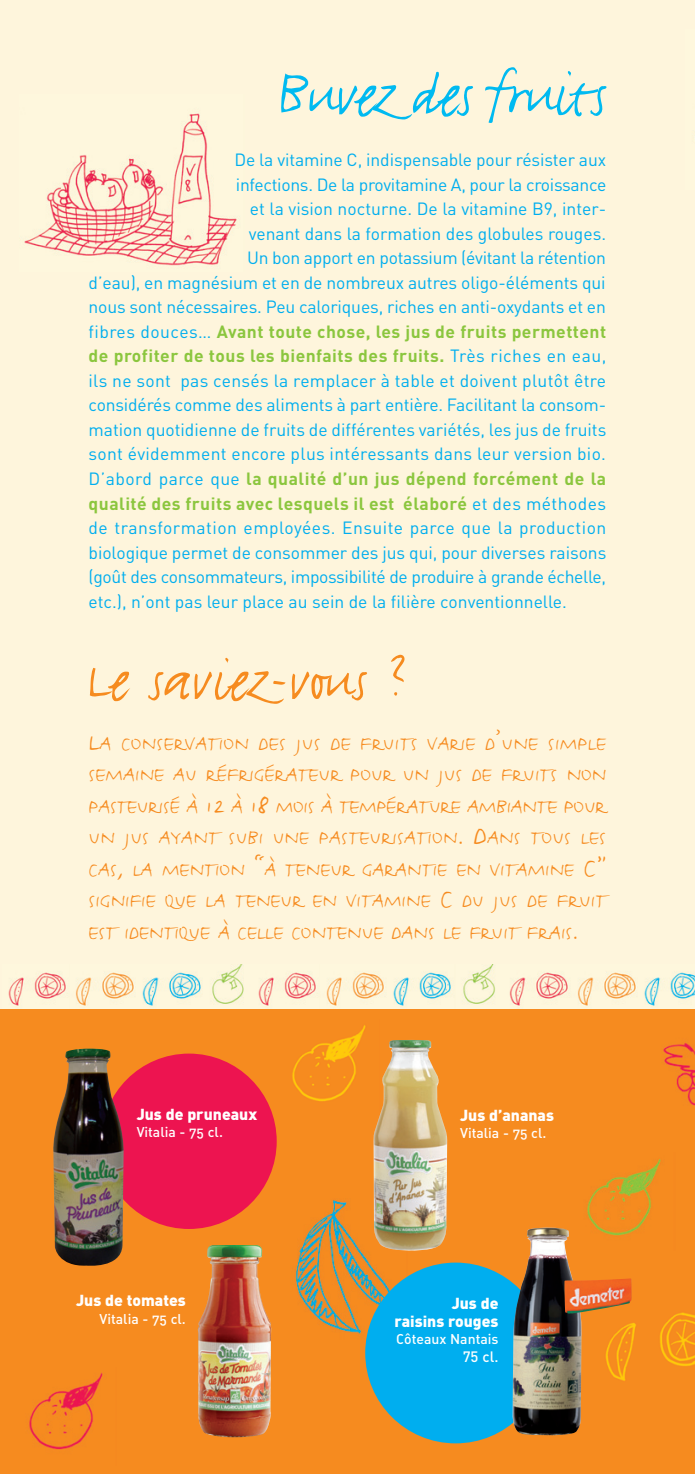
<style>
.page{position:relative;width:695px;height:1474px;background:#fff}
.page>*{position:absolute;margin:0;border:0;box-sizing:border-box;transform-origin:0 0}
.t1{font:70px "FF Justlefthand";letter-spacing:-.02em;color:#00baf1}
.t2{font:66.5px "FF Justlefthand";color:#f68b1f}
.t3{font:23.62px/31.5px "FF Justlefthand";color:#f68b1f;text-align:justify}
.t4{font:17.5px "DIN";letter-spacing:-.005em;color:#00aeef}
.t5{font:700 17.5px "DIN";letter-spacing:.025em;color:#8bc63e}
.t6{font:17.5px "DIN";letter-spacing:.02em;color:#00aeef}
.t7{font:17.5px "DIN";letter-spacing:.025em;color:#00aeef}
.t8{font:900 15.75px/17.5px "DIN";color:#fff;text-align:right}
.t9{font:500 14.88px "DIN";color:#fff}
.t10{font:14px "DIN Medium Alternate";color:#fff}
.s1{font-weight:400;color:#00aeef}
.s2{font-size:31.5px}
</style>
<div class="page">
<div style="left:0;top:1008px;width:694px;height:465px;background:#f68b1f"></div>
<img style="left:605px;top:1295px;width:89px;height:86px">
<img style="left:587px;top:1159px;width:74px;height:77px">
<img style="left:292px;top:1025px;width:74px;height:76px">
<img style="left:29px;top:1373px;width:74px;height:77px">
<img style="left:295px;top:1200px;width:95px;height:134px">
<div style="left:0;top:0;width:694px;height:1008px;background:#fef5dc"></div>
<img style="left:24px;top:113px;width:213px;height:153px">
<div style="left:101px;top:1053px;width:176px;height:175px;background:#ed1450;border-radius:50%"></div>
<img style="left:197px;top:1245px;width:74px;height:192px">
<img style="left:8px;top:972px;width:58px;height:34px">
<svg style="left:76px;top:972px;width:59px;height:34px"></svg>
<svg style="left:142px;top:972px;width:59px;height:34px"></svg>
<svg style="left:212px;top:964px;width:32px;height:40px"></svg>
<img style="left:463px;top:964px;width:32px;height:40px">
<img style="left:373px;top:1039px;width:74px;height:212px">
<div style="left:365px;top:1262px;width:181px;height:181px;background:#00aeef;border-radius:50%"></div>
<img style="left:512px;top:1227px;width:70px;height:209px">
<svg style="left:258px;top:972px;width:58px;height:34px"></svg>
<svg style="left:326px;top:972px;width:59px;height:34px"></svg>
<svg style="left:393px;top:972px;width:58px;height:34px"></svg>
<svg style="left:509px;top:972px;width:59px;height:34px"></svg>
<svg style="left:578px;top:972px;width:59px;height:34px"></svg>
<svg style="left:644px;top:972px;width:50px;height:34px"></svg>
<img style="left:663px;top:1043px;width:31px;height:63px">
<img style="left:53px;top:1048px;width:71px;height:218px">
<img style="left:564px;top:1278px;width:67px;height:35px">
<h1 class="t1" style="left:277px;top:47px;width:330px">Buvez des fruits</h1>
<p class="t4" style="left:234px;top:150px;width:373px">De la vitamine C, indispensable pour résister aux</p>
<p class="t4" style="left:236px;top:174px;width:372px">infections. De la provitamine A, pour la croissance</p>
<p class="t4" style="left:250px;top:199px;width:358px">et la vision nocturne. De la vitamine B9, inter-</p>
<p class="t4" style="left:249px;top:223px;width:359px">venant dans la formation des globules rouges.</p>
<p class="t4" style="left:247px;top:248px;width:360px">Un bon apport en potassium (évitant la rétention</p>
<p class="t4" style="left:88px;top:272px;width:518px">d’eau), en magnésium et en de nombreux autres oligo-éléments qui</p>
<p class="t4" style="left:88px;top:297px;width:519px">nous sont nécessaires. Peu caloriques, riches en anti-oxydants et en</p>
<p class="t5" style="left:88px;top:321px;width:519px"><span class="s1">fibres douces…</span> Avant toute chose, les jus de fruits permettent</p>
<p class="t5" style="left:88px;top:346px;width:519px">de profiter de tous les bienfaits des fruits. <span class="s1">Très riches en eau,</span></p>
<p class="t6" style="left:88px;top:370px;width:519px">ils ne sont pas censés la remplacer à table et doivent plutôt être</p>
<p class="t4" style="left:88px;top:395px;width:519px">considérés comme des aliments à part entière. Facilitant la consom-</p>
<p class="t4" style="left:88px;top:419px;width:519px">mation quotidienne de fruits de différentes variétés, les jus de fruits</p>
<p class="t6" style="left:88px;top:444px;width:519px">sont évidemment encore plus intéressants dans leur version bio.</p>
<p class="t5" style="left:88px;top:468px;width:519px"><span class="s1">D’abord parce que</span> la qualité d’un jus dépend forcément de la</p>
<p class="t5" style="left:88px;top:493px;width:519px">qualité des fruits avec lesquels il est élaboré <span class="s1">et des méthodes</span></p>
<p class="t7" style="left:88px;top:517px;width:519px">de transformation employées. Ensuite parce que la production</p>
<p class="t4" style="left:88px;top:542px;width:519px">biologique permet de consommer des jus qui, pour diverses raisons</p>
<p class="t4" style="left:88px;top:566px;width:519px">(goût des consommateurs, impossibilité de produire à grande échelle,</p>
<p class="t4" style="left:88px;top:591px;width:480px">etc.), n’ont pas leur place au sein de la filière conventionnelle.</p>
<h2 class="t2" style="left:87px;top:635px;width:322px">Le saviez-vous ?</h2>
<p class="t3" style="left:88px;top:726px;width:519px"><span class="s2">L</span>A CONSERVATION DES JUS DE FRUITS VARIE D<span class="s2">’</span>UNE SIMPLE SEMAINE AU RÉFRIGÉRATEUR POUR UN JUS DE FRUITS NON PASTEURISÉ À <span class="s2">12</span> À <span class="s2">18</span> MOIS À TEMPÉRATURE AMBIANTE POUR UN JUS AYANT SUBI UNE PASTEURISATION<span class="s2">. D</span>ANS TOUS LES CAS<span class="s2">,</span> LA MENTION <span class="s2">“</span>À TENEUR GARANTIE EN VITAMINE <span class="s2">C” </span>SIGNIFIE QUE LA TENEUR EN VITAMINE <span class="s2">C</span> DU JUS DE FRUIT EST IDENTIQUE À CELLE CONTENUE DANS LE FRUIT FRAIS<span class="s2">.</span></p>
<p class="t8" style="left:137px;top:1105px;width:122px">Jus de pruneaux</p>
<p class="t10" style="left:137px;top:1124px;width:88px">Vitalia - 75 cl.</p>
<p class="t8" style="left:76px;top:1291px;width:111px">Jus de tomates</p>
<p class="t10" style="left:100px;top:1310px;width:88px">Vitalia - 75 cl.</p>
<p class="t8" style="left:460px;top:1106px;width:95px">Jus d’ananas</p>
<p class="t10" style="left:460px;top:1125px;width:88px">Vitalia - 75 cl.</p>
<p class="t8" style="left:394px;top:1294px;width:106px">Jus de<br>raisins rouges</p>
<p class="t10" style="left:396px;top:1330px;width:104px">Côteaux Nantais</p>
<p class="t9" style="left:462px;top:1347px;width:37px">75 cl.</p>
</div>
